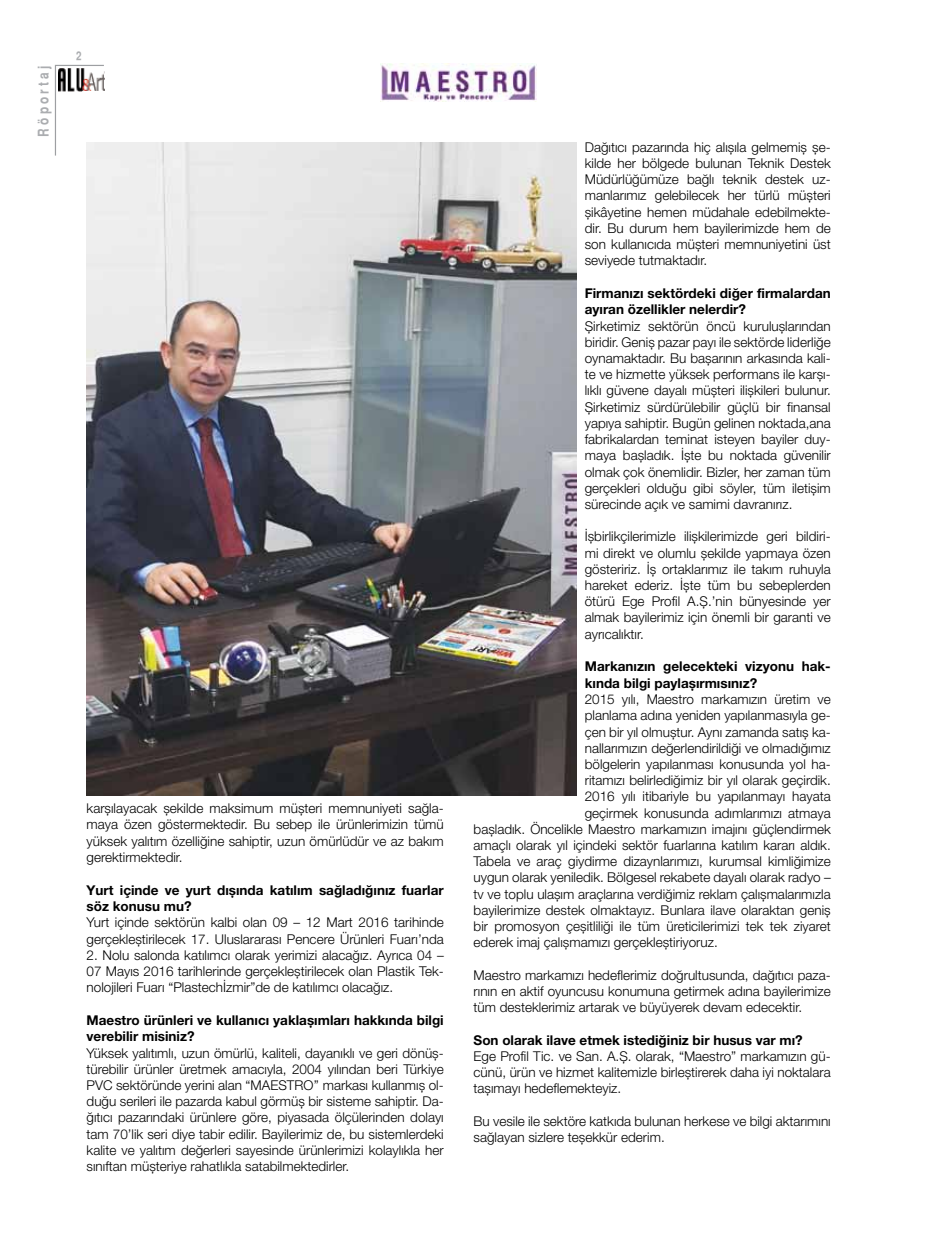
<style>
.page{position:relative;width:936px;height:1234px;background:#fff}
.page>*{position:absolute;margin:0;border:0;box-sizing:border-box;transform-origin:0 0}
.t1{font:700 14.4px "Helvetica Narrow";letter-spacing:.22em;color:#abadb0}
.t2{font:300 13.5px/16.2px "Helvetica Neue LT Pro";color:#000;text-align:justify}
.t3{font:700 13.5px/16.5px "Helvetica Neue LT Pro";color:#000}
.t4{font:700 12px "Helvetica Narrow";color:#abadb0}
</style>
<div class="page">
<svg style="left:54px;top:64px;width:51px;height:93px"></svg>
<img style="left:59px;top:68px;width:45px;height:23px">
<img style="left:381px;top:63px;width:155px;height:39px">
<img style="left:87px;top:142px;width:489px;height:652px">
<p class="t1" style="left:34px;top:136px;width:72px;rotate:-90deg">Röportaj</p>
<p class="t4" style="left:76px;top:48px;width:7px">2</p>
<p class="t2" style="left:87px;top:799px;width:358px">karşılayacak şekilde maksimum müşteri memnuniyeti sağla&shy;maya özen göstermektedir. Bu sebep ile ürünlerimizin tümü yüksek yalıtım özelliğine sahiptir, uzun ömürlüdür ve az bakım gerektirmektedir.</p>
<p class="t3" style="left:87px;top:881px;width:358px">Yurt içinde ve yurt dışında katılım sağladığınız fuarlar söz konusu mu?</p>
<p class="t2" style="left:87px;top:913px;width:358px">Yurt içinde sektörün kalbi olan 09 – 12 Mart 2016 tarihinde gerçekleştirilecek 17. Uluslararası Pencere Ürünleri Fuarı’nda</p>
<p class="t2" style="left:87px;top:946px;width:359px">2. Nolu salonda katılımcı olarak yerimizi alacağız. Ayrıca 04 – 07 Mayıs 2016 tarihlerinde gerçekleştirilecek olan Plastik Tek&shy;nolojileri Fuarı “Plastechİzmir”de de katılımcı olacağız.</p>
<p class="t3" style="left:87px;top:1011px;width:359px">Maestro ürünleri ve kullanıcı yaklaşımları hakkında bilgi verebilir misiniz?</p>
<p class="t2" style="left:87px;top:1044px;width:358px">Yüksek yalıtımlı, uzun ömürlü, kaliteli, dayanıklı ve geri dönüş&shy;türebilir ürünler üretmek amacıyla, 2004 yılından beri Türkiye PVC sektöründe yerini alan “MAESTRO’’ markası kullanmış ol&shy;duğu serileri ile pazarda kabul görmüş bir sisteme sahiptir. Da&shy;ğıtıcı pazarındaki ürünlere göre, piyasada ölçülerinden dolayı tam 70’lik seri diye tabir edilir. Bayilerimiz de, bu sistemlerdeki kalite ve yalıtım değerleri sayesinde ürünlerimizi kolaylıkla her sınıftan müşteriye rahatlıkla satabilmektedirler.</p>
<p class="t2" style="left:584px;top:138px;width:247px">Dağıtıcı pazarında hiç alışıla gelmemiş şe&shy;kilde her bölgede bulunan Teknik Destek Müdürlüğümüze bağlı teknik destek uz&shy;manlarımız gelebilecek her türlü müşteri şikâyetine hemen müdahale edebilmekte&shy;dir. Bu durum hem bayilerimizde hem de son kullanıcıda müşteri memnuniyetini üst seviyede tutmaktadır.</p>
<p class="t3" style="left:584px;top:284px;width:247px">Firmanızı sektördeki diğer firmalardan ayıran özellikler nelerdir?</p>
<p class="t2" style="left:584px;top:317px;width:247px">Şirketimiz sektörün öncü kuruluşlarından biridir. Geniş pazar payı ile sektörde liderliğe oynamaktadır. Bu başarının arkasında kali&shy;te ve hizmette yüksek performans ile karşı&shy;lıklı güvene dayalı müşteri ilişkileri bulunur.<br>Şirketimiz sürdürülebilir güçlü bir finansal yapıya sahiptir. Bugün gelinen noktada,ana fabrikalardan teminat isteyen bayiler duy&shy;maya başladık. İşte bu noktada güvenilir olmak çok önemlidir. Bizler, her zaman tüm gerçekleri olduğu gibi söyler, tüm iletişim sürecinde açık ve samimi davranırız.</p>
<p class="t2" style="left:584px;top:528px;width:247px">İşbirlikçilerimizle ilişkilerimizde geri bildiri&shy;mi direkt ve olumlu şekilde yapmaya özen gösteririz. İş ortaklarımız ile takım ruhuyla hareket ederiz. İşte tüm bu sebeplerden ötürü Ege Profil A.Ş.’nin bünyesinde yer almak bayilerimiz için önemli bir garanti ve ayrıcalıktır.</p>
<p class="t3" style="left:584px;top:658px;width:247px">Markanızın gelecekteki vizyonu hak&shy;kında bilgi paylaşırmısınız?</p>
<p class="t2" style="left:584px;top:690px;width:247px">2015 yılı, Maestro markamızın üretim ve</p>
<p class="t2" style="left:584px;top:707px;width:247px">planlama adına yeniden yapılanmasıyla ge-</p>
<p class="t2" style="left:584px;top:723px;width:247px">çen bir yıl olmuştur. Aynı zamanda satış ka-</p>
<p class="t2" style="left:584px;top:739px;width:247px">nallarımızın değerlendirildiği ve olmadığımız</p>
<p class="t2" style="left:584px;top:755px;width:247px">bölgelerin yapılanması konusunda yol ha-</p>
<p class="t2" style="left:584px;top:771px;width:247px">ritamızı belirlediğimiz bir yıl olarak geçirdik.</p>
<p class="t2" style="left:584px;top:788px;width:247px">2016 yılı itibariyle bu yapılanmayı hayata</p>
<p class="t2" style="left:584px;top:804px;width:247px">geçirmek konusunda adımlarımızı atmaya</p>
<p class="t2" style="left:473px;top:820px;width:358px">başladık. Öncelikle Maestro markamızın imajını güçlendirmek</p>
<p class="t2" style="left:473px;top:836px;width:359px">amaçlı olarak yıl içindeki sektör fuarlarına katılım kararı aldık.</p>
<p class="t2" style="left:473px;top:852px;width:358px">Tabela ve araç giydirme dizaynlarımızı, kurumsal kimliğimize</p>
<p class="t2" style="left:473px;top:869px;width:358px">uygun olarak yeniledik. Bölgesel rekabete dayalı olarak radyo –</p>
<p class="t2" style="left:473px;top:885px;width:358px">tv ve toplu ulaşım araçlarına verdiğimiz reklam çalışmalarımızla</p>
<p class="t2" style="left:473px;top:901px;width:358px">bayilerimize destek olmaktayız. Bunlara ilave olaraktan geniş</p>
<p class="t2" style="left:473px;top:917px;width:359px">bir promosyon çeşitliliği ile tüm üreticilerimizi tek tek ziyaret</p>
<p class="t2" style="left:473px;top:933px;width:246px">ederek imaj çalışmamızı gerçekleştiriyoruz.</p>
<p class="t2" style="left:473px;top:966px;width:358px">Maestro markamızı hedeflerimiz doğrultusunda, dağıtıcı paza&shy;rının en aktif oyuncusu konumuna getirmek adına bayilerimize tüm desteklerimiz artarak ve büyüyerek devam edecektir.</p>
<p class="t3" style="left:473px;top:1031px;width:330px">Son olarak ilave etmek istediğiniz bir husus var mı?</p>
<p class="t2" style="left:473px;top:1047px;width:358px">Ege Profil Tic. ve San. A.Ş. olarak, “Maestro” markamızın gü&shy;cünü, ürün ve hizmet kalitemizle birleştirerek daha iyi noktalara taşımayı hedeflemekteyiz.</p>
<p class="t2" style="left:473px;top:1112px;width:358px">Bu vesile ile sektöre katkıda bulunan herkese ve bilgi aktarımını sağlayan sizlere teşekkür ederim.</p>
</div>
